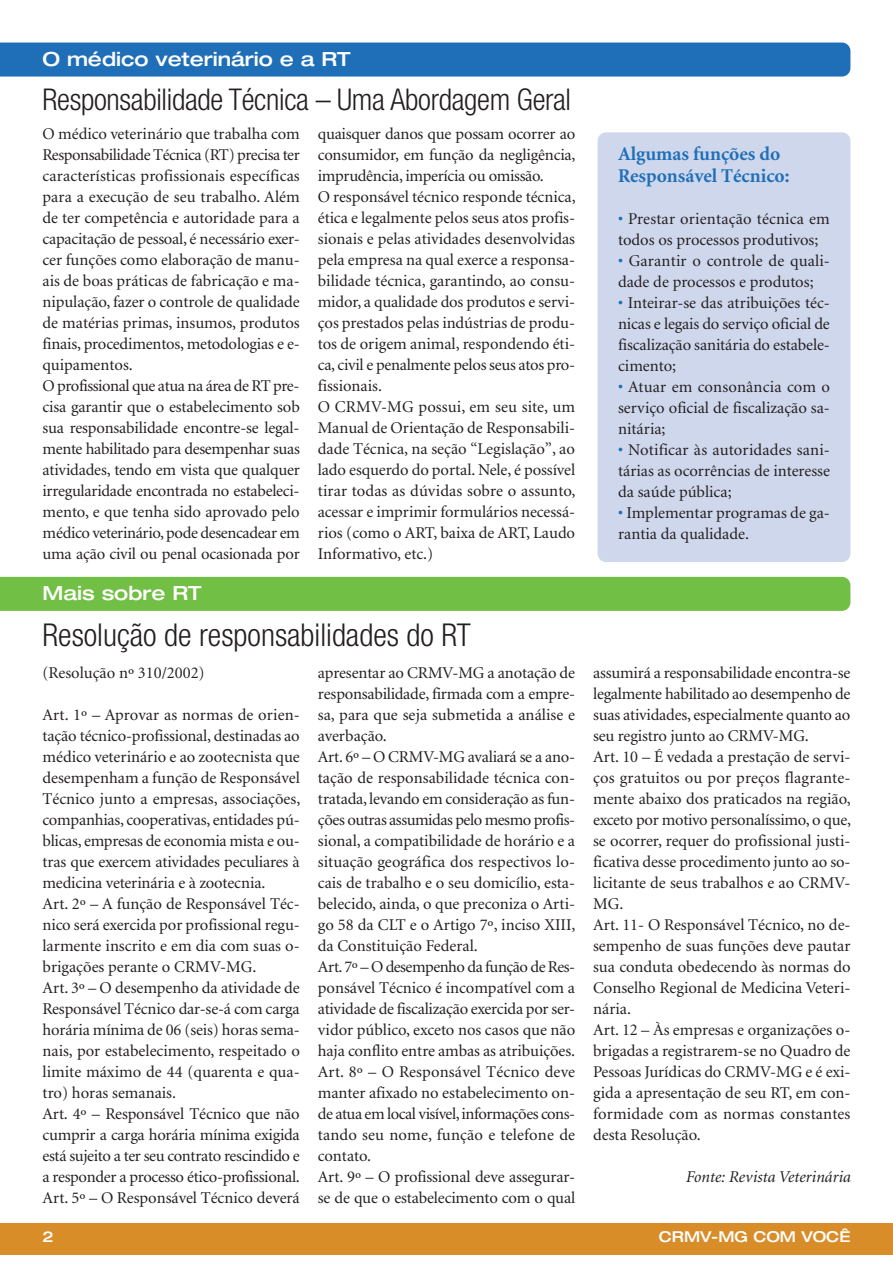
<style>
.page{position:relative;width:893px;height:1276px;background:#fff}
.page>*{position:absolute;margin:0;border:0;box-sizing:border-box;transform-origin:0 0}
.t1{font:300 condensed 31.5px "Helvetica Neue";color:#231f20}
.t2{font:300 condensed 30px "Helvetica Neue";letter-spacing:-.01em;color:#231f20}
.t3{font:700 19.5px/22.5px "Minion";color:#1f6fb8}
.t4{font:500 expanded 19.5px "Helvetica Neue";color:#fff}
.t5{font:16.5px/21px "Minion";letter-spacing:-.005em;color:#231f20}
.t6{font:italic 16.5px "Minion";color:#231f20}
.t7{font:500 expanded 15px "Helvetica Neue";color:#fff}
.s1{font-weight:600;color:#1f6fb8}
</style>
<div class="page">
<div style="left:0;top:1222px;width:893px;height:32px;background:#d98d28"></div>
<div style="left:0;top:43px;width:850px;height:34px;background:#1f6fb8"></div>
<div style="left:0;top:577px;width:850px;height:34px;background:#71bf44"></div>
<div style="left:598px;top:132px;width:252px;height:430px;background:#cfd7ec"></div>
<p class="t4" style="left:43px;top:52px;width:310px">O médico veterinário e a RT</p>
<h2 class="t2" style="left:43px;top:89px;width:530px">Responsabilidade Técnica – Uma Abordagem Geral</h2>
<p class="t5" style="left:43px;top:124px;width:259px">O médico veterinário que trabalha com Responsabilidade Técnica (RT) precisa ter características profissionais específicas para a execução de seu trabalho. Além de ter competência e autoridade para a capacitação de pessoal, é necessário exer&shy;cer funções como elaboração de manu&shy;ais de boas práticas de fabricação e ma&shy;nipulação, fazer o controle de qualidade de matérias primas, insumos, produtos finais, procedimentos, metodologias e e&shy;quipamentos.<br>O profissional que atua na área de RT pre&shy;cisa garantir que o estabelecimento sob sua responsabilidade encontre-se legal&shy;mente habilitado para desempenhar suas atividades, tendo em vista que qualquer irregularidade encontrada no estabeleci&shy;mento, e que tenha sido aprovado pelo médico veterinário, pode desencadear em uma ação civil ou penal ocasionada por</p>
<p class="t5" style="left:318px;top:124px;width:259px">quaisquer danos que possam ocorrer ao consumidor, em função da negligência, imprudência, imperícia ou omissão.<br>O responsável técnico responde técnica, ética e legalmente pelos seus atos profis&shy;sionais e pelas atividades desenvolvidas pela empresa na qual exerce a responsa&shy;bilidade técnica, garantindo, ao consu&shy;midor, a qualidade dos produtos e servi&shy;ços prestados pelas indústrias de produ&shy;tos de origem animal, respondendo éti&shy;ca, civil e penalmente pelos seus atos pro&shy;fissionais.<br>O CRMV-MG possui, em seu site, um Manual de Orientação de Responsabili&shy;dade Técnica, na seção “Legislação”, ao lado esquerdo do portal. Nele, é possível tirar todas as dúvidas sobre o assunto, acessar e imprimir formulários necessá&shy;rios (como o ART, baixa de ART, Laudo Informativo, etc.)</p>
<p class="t4" style="left:43px;top:586px;width:161px">Mais sobre RT</p>
<h1 class="t1" style="left:43px;top:623px;width:430px">Resolução de responsabilidades do RT</h1>
<p class="t3" style="left:618px;top:144px;width:173px">Algumas funções do<br>Responsável Técnico:</p>
<p class="t5" style="left:618px;top:210px;width:213px"><span class="s1">•</span> Prestar orientação técnica em todos os processos produtivos;</p>
<p class="t5" style="left:618px;top:252px;width:213px"><span class="s1">•</span> Garantir o controle de quali&shy;dade de processos e produtos;</p>
<p class="t5" style="left:618px;top:294px;width:213px;text-align:justify"><span class="s1">•</span> Inteirar-se das atribuições téc&shy;nicas e legais do serviço oficial de fiscalização sanitária do estabele&shy;cimento;</p>
<p class="t5" style="left:618px;top:378px;width:213px;text-align:justify"><span class="s1">•</span> Atuar em consonância com o serviço oficial de fiscalização sa&shy;nitária;</p>
<p class="t5" style="left:618px;top:441px;width:213px;text-align:justify"><span class="s1">•</span> Notificar às autoridades sani&shy;tárias as ocorrências de interesse da saúde pública;</p>
<p class="t5" style="left:618px;top:504px;width:213px"><span class="s1">•</span> Implementar programas de ga&shy;rantia da qualidade.</p>
<p class="t5" style="left:43px;top:663px;width:164px">(Resolução nº 310/2002)</p>
<p class="t5" style="left:43px;top:705px;width:259px">Art. 1º – Aprovar as normas de orien&shy;tação técnico-profissional, destinadas ao médico veterinário e ao zootecnista que desempenham a função de Responsável Técnico junto a empresas, associações, companhias, cooperativas, entidades pú&shy;blicas, empresas de economia mista e ou&shy;tras que exercem atividades peculiares à medicina veterinária e à zootecnia.<br>Art. 2º – A função de Responsável Téc&shy;nico será exercida por profissional regu&shy;larmente inscrito e em dia com suas o&shy;brigações perante o CRMV-MG.<br>Art. 3º – O desempenho da atividade de Responsável Técnico dar-se-á com carga horária mínima de 06 (seis) horas sema&shy;nais, por estabelecimento, respeitado o limite máximo de 44 (quarenta e qua&shy;tro) horas semanais.<br>Art. 4º – Responsável Técnico que não cumprir a carga horária mínima exigida está sujeito a ter seu contrato rescindido e a responder a processo ético-profissional.<br>Art. 5º – O Responsável Técnico deverá</p>
<p class="t5" style="left:318px;top:663px;width:259px">apresentar ao CRMV-MG a anotação de responsabilidade, firmada com a empre&shy;sa, para que seja submetida a análise e averbação.<br>Art. 6º – O CRMV-MG avaliará se a ano&shy;tação de responsabilidade técnica con&shy;tratada, levando em consideração as fun&shy;ções outras assumidas pelo mesmo profis&shy;sional, a compatibilidade de horário e a situação geográfica dos respectivos lo&shy;cais de trabalho e o seu domicílio, esta&shy;belecido, ainda, o que preconiza o Arti&shy;go 58 da CLT e o Artigo 7º, inciso XIII, da Constituição Federal.<br>Art. 7º – O desempenho da função de Res&shy;ponsável Técnico é incompatível com a atividade de fiscalização exercida por ser&shy;vidor público, exceto nos casos que não haja conflito entre ambas as atribuições.<br>Art. 8º – O Responsável Técnico deve manter afixado no estabelecimento on&shy;de atua em local visível, informações cons&shy;tando seu nome, função e telefone de contato.<br>Art. 9º – O profissional deve assegurar&shy;se de que o estabelecimento com o qual</p>
<p class="t5" style="left:593px;top:663px;width:259px">assumirá a responsabilidade encontra-se legalmente habilitado ao desempenho de suas atividades, especialmente quanto ao seu registro junto ao CRMV-MG.<br>Art. 10 – É vedada a prestação de servi&shy;ços gratuitos ou por preços flagrante&shy;mente abaixo dos praticados na região, exceto por motivo personalíssimo, o que, se ocorrer, requer do profissional justi&shy;ficativa desse procedimento junto ao so&shy;licitante de seus trabalhos e ao CRMV-MG.<br>Art. 11- O Responsável Técnico, no de&shy;sempenho de suas funções deve pautar sua conduta obedecendo às normas do Conselho Regional de Medicina Veteri&shy;nária.<br>Art. 12 – Às empresas e organizações o&shy;brigadas a registrarem-se no Quadro de Pessoas Jurídicas do CRMV-MG e é exi&shy;gida a apresentação de seu RT, em con&shy;formidade com as normas constantes desta Resolução.</p>
<p class="t6" style="left:685px;top:1170px;width:167px">Fonte: Revista Veterinária</p>
<p class="t7" style="left:43px;top:1231px;width:13px">2</p>
<p class="t7" style="left:659px;top:1231px;width:193px">CRMV-MG COM VOCÊ</p>
</div>
